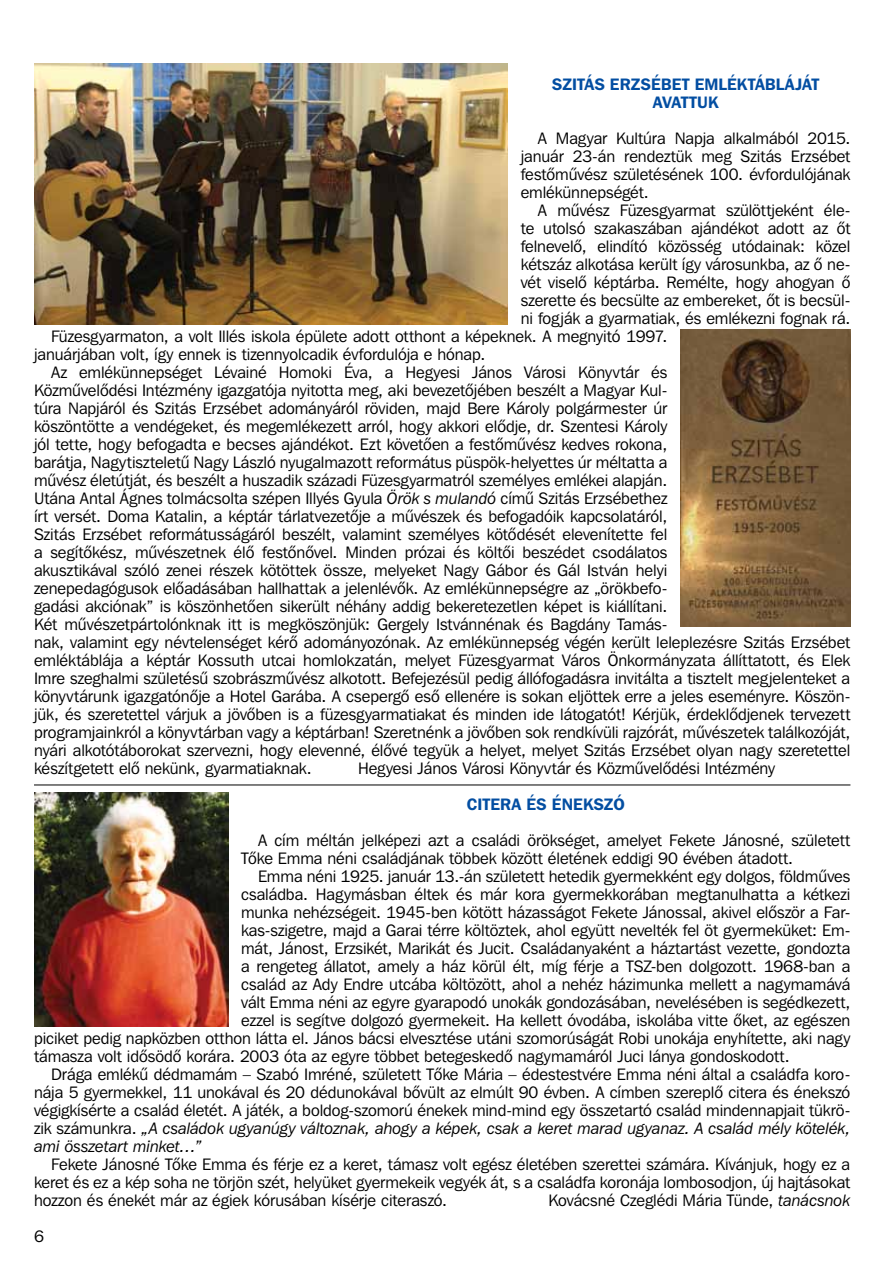
<style>
.page{position:relative;width:893px;height:1263px;background:#fff}
.page>*{position:absolute;margin:0;border:0;box-sizing:border-box;transform-origin:0 0}
.t1{font:16.5px/18px "Franklin Gothic Bk HU Book";letter-spacing:-.005em;color:#000;text-align:justify}
.t2{font:italic 16.5px "Franklin Gothic Bk HU Book";letter-spacing:-.005em;color:#000}
.t3{font:16.5px/18px "Franklin Gothic Demi HU Demi";color:#034ea2;text-align:center}
.s1{font-style:italic}
.s2{font-style:normal}
</style>
<div class="page">
<hr style="left:34px;top:785px;width:816px;height:1px;background:#000">
<img style="left:34px;top:64px;width:474px;height:260px">
<img style="left:34px;top:792px;width:194px;height:234px">
<img style="left:680px;top:330px;width:170px;height:296px">
<p class="t3" style="left:552px;top:75px;width:269px">SZITÁS ERZSÉBET EMLÉKTÁBLÁJÁT<br>AVATTUK</p>
<p class="t1" style="left:521px;top:129px;width:331px;text-indent:17px">A Magyar Kultúra Napja alkalmából 2015. január 23-án rendeztük meg Szitás Erzsébet festômûvész születésének 100. évfordulójának emlékünnepségét.</p>
<p class="t1" style="left:538px;top:201px;width:314px">A mûvész Füzesgyarmat szülöttjeként éle-</p>
<p class="t1" style="left:521px;top:219px;width:331px">te utolsó szakaszában ajándékot adott az ôt</p>
<p class="t1" style="left:521px;top:237px;width:331px">felnevelô, elindító közösség utódainak: közel</p>
<p class="t1" style="left:521px;top:255px;width:331px">kétszáz alkotása került így városunkba, az ô ne-</p>
<p class="t1" style="left:521px;top:273px;width:331px">vét viselô képtárba. Remélte, hogy ahogyan ô</p>
<p class="t1" style="left:521px;top:291px;width:331px">szerette és becsülte az embereket, ôt is becsül-</p>
<p class="t1" style="left:521px;top:309px;width:331px">ni fogják a gyarmatiak, és emlékezni fognak rá.</p>
<p class="t1" style="left:51px;top:327px;width:618px">Füzesgyarmaton, a volt Illés iskola épülete adott otthont a képeknek. A megnyitó 1997.</p>
<p class="t1" style="left:34px;top:345px;width:453px">januárjában volt, így ennek is tizennyolcadik évfordulója e hónap.</p>
<p class="t1" style="left:51px;top:363px;width:618px">Az emlékünnepséget Lévainé Homoki Éva, a Hegyesi János Városi Könyvtár és</p>
<p class="t1" style="left:34px;top:381px;width:635px">Közmûvelôdési Intézmény igazgatója nyitotta meg, aki bevezetôjében beszélt a Magyar Kul-</p>
<p class="t1" style="left:34px;top:399px;width:635px">túra Napjáról és Szitás Erzsébet adományáról röviden, majd Bere Károly polgármester úr</p>
<p class="t1" style="left:34px;top:417px;width:635px">köszöntötte a vendégeket, és megemlékezett arról, hogy akkori elôdje, dr. Szentesi Károly</p>
<p class="t1" style="left:34px;top:435px;width:635px">jól tette, hogy befogadta e becses ajándékot. Ezt követôen a festômûvész kedves rokona,</p>
<p class="t1" style="left:34px;top:453px;width:635px">barátja, Nagytiszteletû Nagy László nyugalmazott református püspök-helyettes úr méltatta a</p>
<p class="t1" style="left:34px;top:471px;width:635px">mûvész életútját, és beszélt a huszadik századi Füzesgyarmatról személyes emlékei alapján.</p>
<p class="t1" style="left:34px;top:489px;width:635px">Utána Antal Ágnes tolmácsolta szépen Illyés Gyula <span class="s1">Örök s mulandó</span> címû Szitás Erzsébethez</p>
<p class="t1" style="left:34px;top:507px;width:635px">írt versét. Doma Katalin, a képtár tárlatvezetôje a mûvészek és befogadóik kapcsolatáról,</p>
<p class="t1" style="left:34px;top:525px;width:635px">Szitás Erzsébet reformátusságáról beszélt, valamint személyes kötôdését elevenítette fel</p>
<p class="t1" style="left:34px;top:543px;width:635px">a segítôkész, mûvészetnek élô festônôvel. Minden prózai és költôi beszédet csodálatos</p>
<p class="t1" style="left:34px;top:561px;width:635px">akusztikával szóló zenei részek kötöttek össze, melyeket Nagy Gábor és Gál István helyi</p>
<p class="t1" style="left:34px;top:579px;width:635px">zenepedagógusok elôadásában hallhattak a jelenlévôk. Az emlékünnepségre az „örökbefo-</p>
<p class="t1" style="left:34px;top:597px;width:635px">gadási akciónak” is köszönhetôen sikerült néhány addig bekeretezetlen képet is kiállítani.</p>
<p class="t1" style="left:34px;top:615px;width:635px">Két mûvészetpártolónknak itt is megköszönjük: Gergely Istvánnénak és Bagdány Tamás-</p>
<p class="t1" style="left:34px;top:633px;width:818px">nak, valamint egy névtelenséget kérô adományozónak. Az emlékünnepség végén került leleplezésre Szitás Erzsébet</p>
<p class="t1" style="left:34px;top:651px;width:818px">emléktáblája a képtár Kossuth utcai homlokzatán, melyet Füzesgyarmat Város Önkormányzata állíttatott, és Elek</p>
<p class="t1" style="left:34px;top:669px;width:818px">Imre szeghalmi születésû szobrászmûvész alkotott. Befejezésül pedig állófogadásra invitálta a tisztelt megjelenteket a</p>
<p class="t1" style="left:34px;top:687px;width:818px">könyvtárunk igazgatónôje a Hotel Garába. A csepergô esô ellenére is sokan eljöttek erre a jeles eseményre. Köszön-</p>
<p class="t1" style="left:34px;top:705px;width:818px">jük, és szeretettel várjuk a jövôben is a füzesgyarmatiakat és minden ide látogatót! Kérjük, érdeklôdjenek tervezett</p>
<p class="t1" style="left:34px;top:723px;width:818px">programjainkról a könyvtárban vagy a képtárban! Szeretnénk a jövôben sok rendkívüli rajzórát, mûvészetek találkozóját,</p>
<p class="t1" style="left:34px;top:741px;width:818px">nyári alkotótáborokat szervezni, hogy elevenné, élôvé tegyük a helyet, melyet Szitás Erzsébet olyan nagy szeretettel</p>
<p class="t1" style="left:34px;top:759px;width:279px">készítgetett elô nekünk, gyarmatiaknak.</p>
<p class="t1" style="left:358px;top:759px;width:419px">Hegyesi János Városi Könyvtár és Közmûvelôdési Intézmény</p>
<p class="t3" style="left:467px;top:795px;width:159px">CITERA ÉS ÉNEKSZÓ</p>
<p class="t1" style="left:241px;top:831px;width:611px;text-indent:17px">A cím méltán jelképezi azt a családi örökséget, amelyet Fekete Jánosné, született<br>Tôke Emma néni családjának többek között életének eddigi 90 évében átadott.</p>
<p class="t1" style="left:258px;top:867px;width:594px">Emma néni 1925. január 13.-án született hetedik gyermekként egy dolgos, földmûves</p>
<p class="t1" style="left:241px;top:885px;width:611px">családba. Hagymásban éltek és már kora gyermekkorában megtanulhatta a kétkezi</p>
<p class="t1" style="left:241px;top:903px;width:611px">munka nehézségeit. 1945-ben kötött házasságot Fekete Jánossal, akivel elôször a Far-</p>
<p class="t1" style="left:241px;top:921px;width:611px">kas-szigetre, majd a Garai térre költöztek, ahol együtt nevelték fel öt gyermeküket: Em-</p>
<p class="t1" style="left:241px;top:939px;width:611px">mát, Jánost, Erzsikét, Marikát és Jucit. Családanyaként a háztartást vezette, gondozta</p>
<p class="t1" style="left:241px;top:957px;width:611px">a rengeteg állatot, amely a ház körül élt, míg férje a TSZ-ben dolgozott. 1968-ban a</p>
<p class="t1" style="left:241px;top:975px;width:611px">család az Ady Endre utcába költözött, ahol a nehéz házimunka mellett a nagymamává</p>
<p class="t1" style="left:241px;top:993px;width:611px">vált Emma néni az egyre gyarapodó unokák gondozásában, nevelésében is segédkezett,</p>
<p class="t1" style="left:241px;top:1011px;width:611px">ezzel is segítve dolgozó gyermekeit. Ha kellett óvodába, iskolába vitte ôket, az egészen</p>
<p class="t1" style="left:34px;top:1029px;width:818px">piciket pedig napközben otthon látta el. János bácsi elvesztése utáni szomorúságát Robi unokája enyhítette, aki nagy</p>
<p class="t1" style="left:34px;top:1047px;width:757px">támasza volt idôsödô korára. 2003 óta az egyre többet betegeskedô nagymamáról Juci lánya gondoskodott.</p>
<p class="t1" style="left:51px;top:1065px;width:801px">Drága emlékû dédmamám – Szabó Imréné, született Tôke Mária – édestestvére Emma néni által a családfa koro-</p>
<p class="t1" style="left:34px;top:1083px;width:818px">nája 5 gyermekkel, 11 unokával és 20 dédunokával bôvült az elmúlt 90 évben. A címben szereplô citera és énekszó</p>
<p class="t1" style="left:34px;top:1101px;width:818px">végigkísérte a család életét. A játék, a boldog-szomorú énekek mind-mind egy összetartó család mindennapjait tükrö-</p>
<p class="t2" style="left:34px;top:1118px;width:818px"><span class="s2">zik számunkra.</span> „A családok ugyanúgy változnak, ahogy a képek, csak a keret marad ugyanaz. A család mély kötelék,</p>
<p class="t2" style="left:34px;top:1136px;width:169px">ami összetart minket…”</p>
<p class="t1" style="left:34px;top:1155px;width:818px;text-indent:17px">Fekete Jánosné Tôke Emma és férje ez a keret, támasz volt egész életében szerettei számára. Kívánjuk, hogy ez a keret és ez a kép soha ne törjön szét, helyüket gyermekeik vegyék át, s a családfa koronája lombosodjon, új hajtásokat hozzon és énekét már az égiek kórusában kísérje citeraszó.</p>
<p class="t1" style="left:548px;top:1191px;width:303px">Kovácsné Czeglédi Mária Tünde, <span class="s1">tanácsnok</span></p>
<p class="t1" style="left:34px;top:1227px;width:11px">6</p>
</div>
